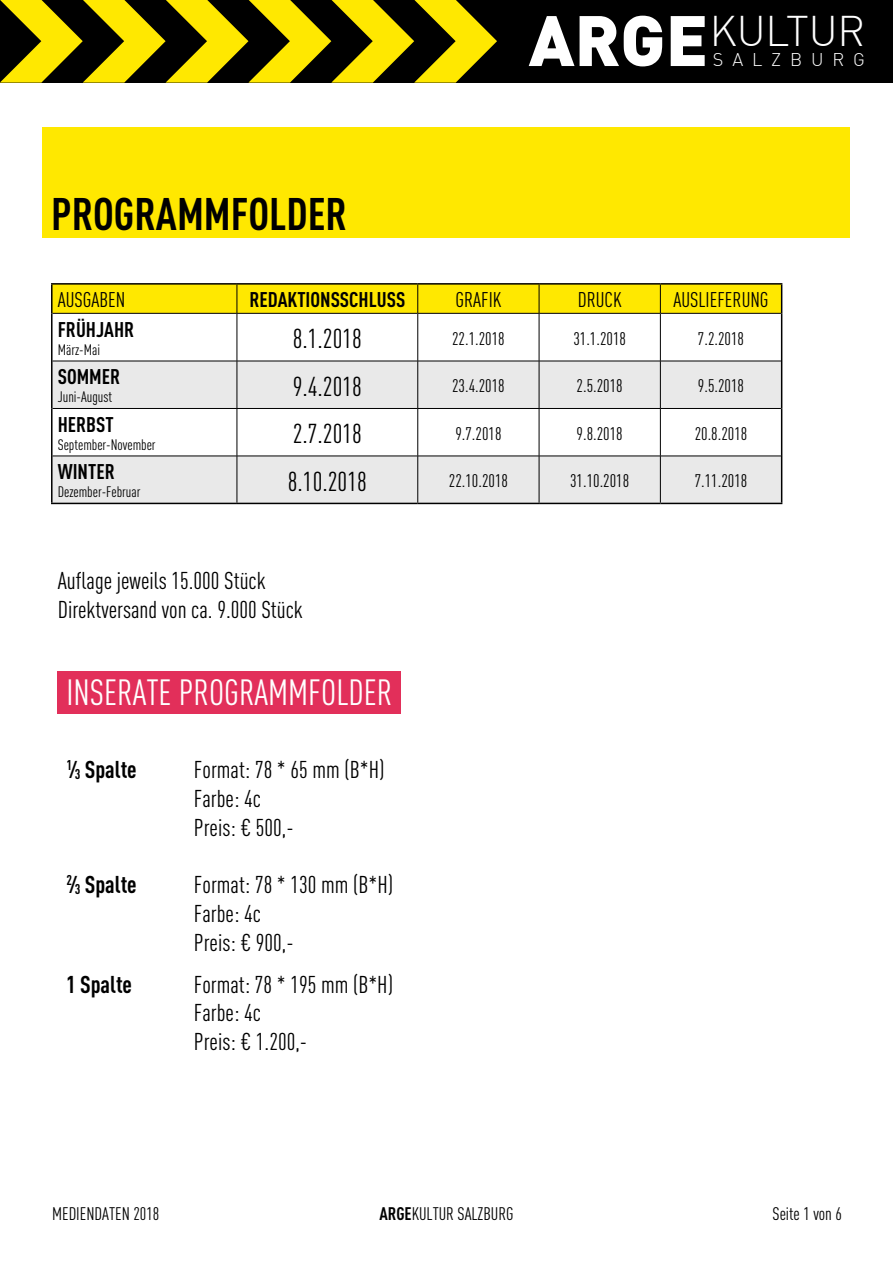
<style>
.page{position:relative;width:893px;height:1263px;background:#fff}
.page>*{position:absolute;margin:0;border:0;box-sizing:border-box;transform-origin:0 0}
.t1{font:700 45px "DIN Cond";color:#000}
.t2{font:300 42px "DIN";letter-spacing:-.005em;color:#fff}
.t3{font:36px "DIN Cond";color:#fff}
.t4{font:27px "DIN Cond";color:#000}
.t5{font:24px/28.8px "DIN Cond";color:#000}
.t6{font:700 24px "DIN Cond";color:#000}
.t7{font:700 21px "DIN Cond";color:#000}
.t8{font:21px "DIN Cond";color:#000}
.t9{font:18px "DIN Cond";color:#000}
.t10{font:300 18px "DIN";letter-spacing:.49em;color:#fff}
.t11{font:15px "DIN Cond";color:#000}
.s1{font-weight:900;font-size:70.2px}
.s2{font-size:13.95px}
.s3{font-weight:400}
.s4{font-weight:700}
</style>
<div class="page">
<div style="left:0;top:0;width:893px;height:83px;background:#000"></div>
<svg style="left:0;top:0;width:497px;height:83px"></svg>
<svg style="left:53px;top:314px;width:728px;height:47px"></svg>
<svg style="left:53px;top:362px;width:728px;height:141px;fill:#e9e9e9"></svg>
<hr style="left:53px;top:313px;width:184px;height:1px;background:#000">
<hr style="left:237px;top:313px;width:181px;height:1px;background:#000">
<hr style="left:418px;top:313px;width:121px;height:1px;background:#000">
<hr style="left:539px;top:313px;width:121px;height:1px;background:#000">
<hr style="left:660px;top:313px;width:121px;height:1px;background:#000">
<hr style="left:237px;top:314px;width:1px;height:47px;background:#000">
<hr style="left:417px;top:314px;width:1px;height:47px;background:#000">
<hr style="left:539px;top:314px;width:1px;height:47px;background:#000">
<hr style="left:660px;top:314px;width:1px;height:47px;background:#000">
<hr style="left:53px;top:361px;width:184px;height:1px;background:#000">
<hr style="left:237px;top:361px;width:181px;height:1px;background:#000">
<hr style="left:237px;top:361px;width:1px;height:47px;background:#000">
<hr style="left:418px;top:361px;width:121px;height:1px;background:#000">
<hr style="left:417px;top:361px;width:1px;height:47px;background:#000">
<hr style="left:539px;top:361px;width:121px;height:1px;background:#000">
<hr style="left:539px;top:361px;width:1px;height:47px;background:#000">
<hr style="left:660px;top:361px;width:121px;height:1px;background:#000">
<hr style="left:660px;top:361px;width:1px;height:47px;background:#000">
<hr style="left:53px;top:408px;width:184px;height:1px;background:#000">
<hr style="left:237px;top:408px;width:181px;height:1px;background:#000">
<hr style="left:237px;top:409px;width:1px;height:47px;background:#000">
<hr style="left:418px;top:408px;width:121px;height:1px;background:#000">
<hr style="left:417px;top:409px;width:1px;height:47px;background:#000">
<hr style="left:539px;top:408px;width:121px;height:1px;background:#000">
<hr style="left:539px;top:409px;width:1px;height:47px;background:#000">
<hr style="left:660px;top:408px;width:121px;height:1px;background:#000">
<hr style="left:660px;top:409px;width:1px;height:47px;background:#000">
<hr style="left:53px;top:456px;width:184px;height:1px;background:#000">
<hr style="left:237px;top:456px;width:181px;height:1px;background:#000">
<hr style="left:237px;top:456px;width:1px;height:47px;background:#000">
<hr style="left:418px;top:456px;width:121px;height:1px;background:#000">
<hr style="left:417px;top:456px;width:1px;height:47px;background:#000">
<hr style="left:539px;top:456px;width:121px;height:1px;background:#000">
<hr style="left:539px;top:456px;width:1px;height:47px;background:#000">
<hr style="left:660px;top:456px;width:121px;height:1px;background:#000">
<hr style="left:660px;top:456px;width:1px;height:47px;background:#000">
<hr style="left:51px;top:283px;width:186px;height:2px;background:#000">
<hr style="left:51px;top:285px;width:2px;height:28px;background:#000">
<hr style="left:237px;top:283px;width:181px;height:2px;background:#000">
<hr style="left:418px;top:283px;width:121px;height:2px;background:#000">
<hr style="left:539px;top:283px;width:121px;height:2px;background:#000">
<hr style="left:660px;top:283px;width:122px;height:2px;background:#000">
<svg style="left:52px;top:284px;width:730px;height:29px;background:#f5df00"></svg>
<hr style="left:51px;top:313px;width:2px;height:48px;background:#000">
<hr style="left:781px;top:313px;width:1px;height:48px;background:#000">
<hr style="left:51px;top:361px;width:2px;height:47px;background:#000">
<hr style="left:781px;top:361px;width:1px;height:47px;background:#000">
<hr style="left:51px;top:408px;width:2px;height:48px;background:#000">
<hr style="left:781px;top:408px;width:1px;height:48px;background:#000">
<hr style="left:51px;top:456px;width:2px;height:47px;background:#000">
<hr style="left:781px;top:456px;width:1px;height:47px;background:#000">
<hr style="left:51px;top:503px;width:186px;height:1px;background:#000">
<hr style="left:237px;top:503px;width:181px;height:1px;background:#000">
<hr style="left:418px;top:503px;width:121px;height:1px;background:#000">
<hr style="left:539px;top:503px;width:121px;height:1px;background:#000">
<hr style="left:660px;top:503px;width:122px;height:1px;background:#000">
<div style="left:43px;top:128px;width:807px;height:110px;background:#ffe800"></div>
<div style="left:58px;top:671px;width:343px;height:43px;background:#e22f5a"></div>
<h1 class="t1" style="left:51px;top:186px;width:276px">PROGRAMMFOLDER</h1>
<h2 class="t2" style="left:529px;top:5px;width:338px"><span class="s1">ARGE</span>KULTUR</h2>
<p class="t10" style="left:713px;top:48px;width:154px">SALZBURG</p>
<p class="t8" style="left:58px;top:287px;width:69px">Ausgaben</p>
<p class="t7" style="left:249px;top:287px;width:157px">REDAKTIONSSCHLUSS</p>
<p class="t8" style="left:455px;top:287px;width:47px">Grafik</p>
<p class="t8" style="left:578px;top:287px;width:45px">Druck</p>
<p class="t8" style="left:673px;top:287px;width:97px">Auslieferung</p>
<p class="t7" style="left:58px;top:317px;width:74px">FRÜHJAHR</p>
<p class="t11" style="left:58px;top:341px;width:44px">März-Mai</p>
<p class="t4" style="left:293px;top:323px;width:71px">8.1.2018</p>
<p class="t9" style="left:452px;top:328px;width:54px">22.1.2018</p>
<p class="t9" style="left:573px;top:328px;width:54px">31.1.2018</p>
<p class="t9" style="left:698px;top:328px;width:48px">7.2.2018</p>
<p class="t7" style="left:58px;top:364px;width:54px">SOMMER</p>
<p class="t11" style="left:58px;top:388px;width:56px">Juni-August</p>
<p class="t7" style="left:58px;top:412px;width:57px">HERBST</p>
<p class="t11" style="left:58px;top:436px;width:99px">September-November</p>
<p class="t7" style="left:58px;top:459px;width:48px">WINTER</p>
<p class="t11" style="left:58px;top:483px;width:84px">Dezember-Februar</p>
<p class="t4" style="left:293px;top:371px;width:71px">9.4.2018</p>
<p class="t9" style="left:452px;top:375px;width:54px">23.4.2018</p>
<p class="t9" style="left:577px;top:375px;width:48px">2.5.2018</p>
<p class="t9" style="left:698px;top:375px;width:48px">9.5.2018</p>
<p class="t4" style="left:293px;top:418px;width:71px">2.7.2018</p>
<p class="t9" style="left:455px;top:423px;width:48px">9.7.2018</p>
<p class="t9" style="left:577px;top:423px;width:48px">9.8.2018</p>
<p class="t9" style="left:695px;top:423px;width:54px">20.8.2018</p>
<p class="t4" style="left:288px;top:465px;width:80px">8.10.2018</p>
<p class="t9" style="left:449px;top:470px;width:61px">22.10.2018</p>
<p class="t9" style="left:570px;top:470px;width:61px">31.10.2018</p>
<p class="t9" style="left:695px;top:470px;width:54px">7.11.2018</p>
<p class="t5" style="left:58px;top:566px;width:247px">Auflage jeweils 15.000 Stück<br>Direktversand von ca. 9.000 Stück</p>
<h3 class="t3" style="left:66px;top:672px;width:328px">Inserate Programmfolder</h3>
<p class="t6" style="left:66px;top:755px;width:93px"><sup>1</sup>⁄<span class="s2">3</span> SPALTE <span class="s3">F</span></p>
<p class="t5" style="left:203px;top:755px;width:183px">ormat: 78 * 65 mm (B*H)</p>
<p class="t5" style="left:66px;top:784px;width:35px">F</p>
<p class="t5" style="left:194px;top:784px;width:101px;text-indent:9px">arbe: 4c<br>Preis: € 500,-</p>
<p class="t6" style="left:66px;top:870px;width:93px"><sup>2</sup>⁄<span class="s2">3</span> SPALTE <span class="s3">F</span></p>
<p class="t5" style="left:203px;top:870px;width:192px">ormat: 78 * 130 mm (B*H)</p>
<p class="t5" style="left:66px;top:899px;width:35px">F</p>
<p class="t5" style="left:194px;top:899px;width:101px;text-indent:9px">arbe: 4c<br>Preis: € 900,-</p>
<p class="t6" style="left:66px;top:969px;width:90px">1 SPALTE <span class="s3">F</span></p>
<p class="t5" style="left:202px;top:969px;width:192px">ormat: 78 * 195 mm (B*H)</p>
<p class="t5" style="left:66px;top:998px;width:35px">F</p>
<p class="t5" style="left:194px;top:998px;width:115px;text-indent:9px">arbe: 4c<br>Preis: € 1.200,-</p>
<p class="t9" style="left:52px;top:1204px;width:109px">Mediendaten 2018</p>
<p class="t9" style="left:379px;top:1204px;width:136px"><span class="s4">ARGE</span>kultur Salzburg</p>
<p class="t9" style="left:773px;top:1203px;width:71px">Seite 1 von 6</p>
</div>
